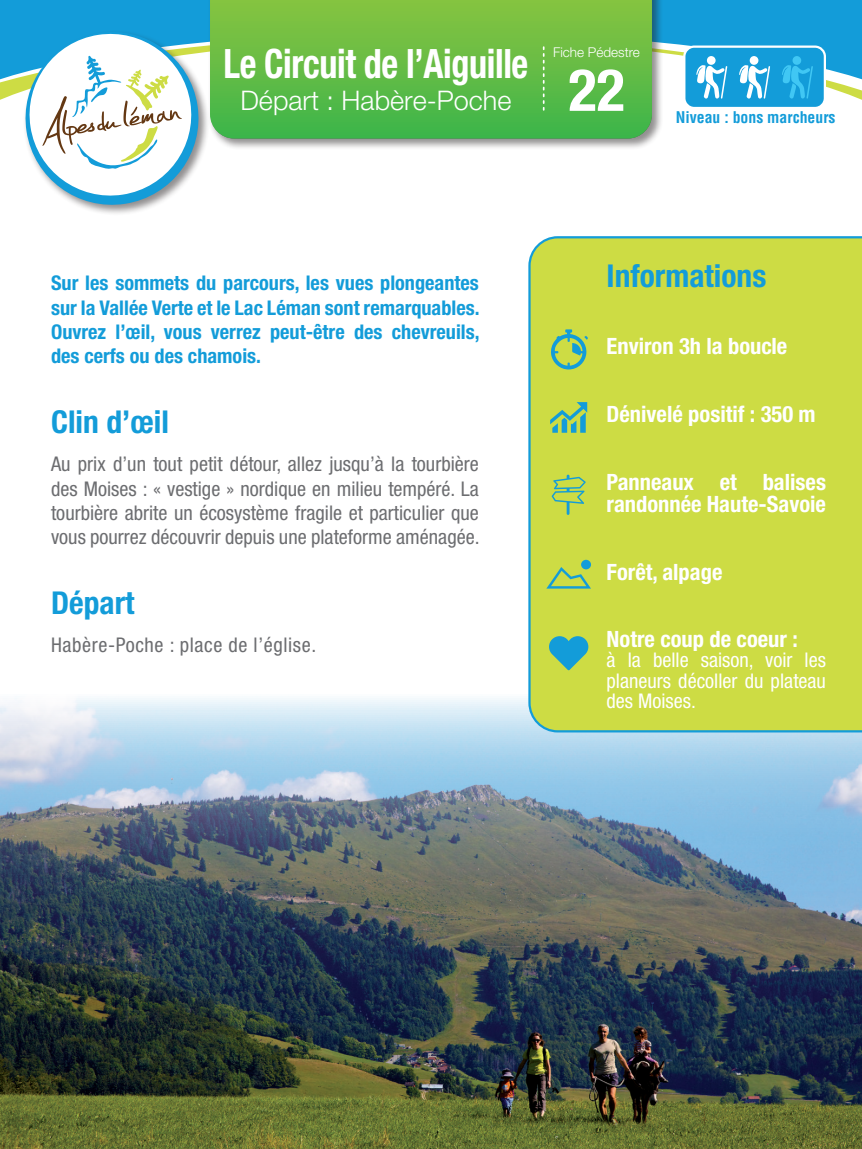
<style>
.page{position:relative;width:862px;height:1149px;background:#fff}
.page>*{position:absolute;margin:0;border:0;box-sizing:border-box;transform-origin:0 0}
.t1{font:700 condensed 58.5px "Helvetica Neue";color:#fff}
.t2{font:700 condensed 40.5px "Helvetica Neue";letter-spacing:-.01em;color:#fff;scale:.89 1}
.t3{font:700 condensed 31.5px "Helvetica Neue";color:#139cd9}
.t4{font:300 27px "Helvetica Neue";color:#fff}
.t5{font:700 condensed 22.5px/22.5px "Helvetica Neue";color:#fff}
.t6{font:condensed 20.25px/24.3px "Helvetica Neue";color:#6c6d70;text-align:justify}
.t7{font:700 condensed 20.25px/24.3px "Helvetica Neue";color:#139cd9;text-align:justify}
.t8{font:condensed 20.25px/20.2px "Helvetica Neue";color:#fff;text-align:justify}
.t9{font:condensed 20.25px "Helvetica Neue";letter-spacing:.03em;color:#6c6d70}
.t10{font:700 condensed 15.75px "Helvetica";color:#139cd9}
.t11{font:300 13.5px "Helvetica Neue";color:#fff}
</style>
<div class="page">
<img style="left:0;top:698px;width:861px;height:450px">
<div style="left:0;top:0;width:861px;height:35px;background:#139cd9"></div>
<svg style="left:0;top:35px;width:861px;height:65px;fill:#139cd9"></svg>
<div style="left:23px;top:29px;width:186px;height:187px;background:#231f20;opacity:.5"></div>
<svg style="left:19px;top:26px;width:185px;height:185px"></svg>
<div style="left:684px;top:47px;width:140px;height:61px;background:#139cd9;border-radius:10px"></div>
<div style="left:682px;top:45px;width:143px;height:64px;border:2px solid #fff;border-radius:10px"></div>
<svg style="left:706px;top:56px;width:9px;height:9px"></svg>
<svg style="left:696px;top:65px;width:31px;height:34px"></svg>
<div style="left:749px;top:56px;width:9px;height:9px;background:#fff;border-radius:50%"></div>
<svg style="left:739px;top:65px;width:30px;height:34px"></svg>
<div style="left:792px;top:56px;width:8px;height:9px;background:#40c7f4;border-radius:50%"></div>
<svg style="left:782px;top:65px;width:30px;height:34px"></svg>
<div style="left:207px;top:0;width:455px;height:150px;background:#231f20;opacity:.5"></div>
<svg style="left:210px;top:0;width:441px;height:138px;background:#63bc45"></svg>
<svg style="left:542px;top:47px;width:2px;height:63px"></svg>
<div style="left:527px;top:236px;width:334px;height:497px;background:#cddc44"></div>
<svg style="left:549px;top:329px;width:38px;height:40px;background:#8dc676"></svg>
<svg style="left:551px;top:474px;width:34px;height:40px"></svg>
<svg style="left:550px;top:402px;width:37px;height:30px"></svg>
<svg style="left:548px;top:636px;width:40px;height:34px"></svg>
<svg style="left:546px;top:567px;width:44px;height:21px"></svg>
<svg style="left:580px;top:559px;width:10px;height:10px"></svg>
<h2 class="t2" style="left:223px;top:39px;width:344px">Le Circuit de l’Aiguille</h2>
<h3 class="t4" style="left:240px;top:84px;width:272px">Départ : Habère-Poche</h3>
<p class="t11" style="left:552px;top:44px;width:88px">Fiche Pédestre</p>
<h1 class="t1" style="left:568px;top:55px;width:58px">22</h1>
<p class="t10" style="left:675px;top:108px;width:161px">Niveau : bons marcheurs</p>
<p class="t7" style="left:51px;top:270px;width:430px">Sur les sommets du parcours, les vues plongeantes sur la Vallée Verte et le Lac Léman sont remarquables.<br>Ouvrez l’œil, vous verrez peut-être des chevreuils, des cerfs ou des chamois.</p>
<h3 class="t3" style="left:51px;top:403px;width:119px">Clin d’œil</h3>
<p class="t6" style="left:51px;top:451px;width:430px">Au prix d’un tout petit détour, allez jusqu’à la tourbière des Moises : « vestige » nordique en milieu tempéré. La tourbière abrite un écosystème fragile et particulier que vous pourrez découvrir depuis une plateforme aménagée.</p>
<h3 class="t3" style="left:51px;top:584px;width:85px">Départ</h3>
<p class="t9" style="left:51px;top:633px;width:266px">Habère-Poche : place de l’église.</p>
<h3 class="t3" style="left:606px;top:256px;width:161px">Informations</h3>
<p class="t5" style="left:606px;top:335px;width:182px">Environ 3h la boucle</p>
<p class="t5" style="left:606px;top:402px;width:210px">Dénivelé positif : 350 m</p>
<p class="t5" style="left:606px;top:470px;width:221px">Panneaux et balises randonnée Haute-Savoie</p>
<p class="t5" style="left:606px;top:560px;width:117px">Forêt, alpage</p>
<p class="t5" style="left:606px;top:627px;width:193px">Notre coup de coeur :</p>
<p class="t8" style="left:606px;top:649px;width:221px">à la belle saison, voir les planeurs décoller du plateau des Moises.</p>
</div>
